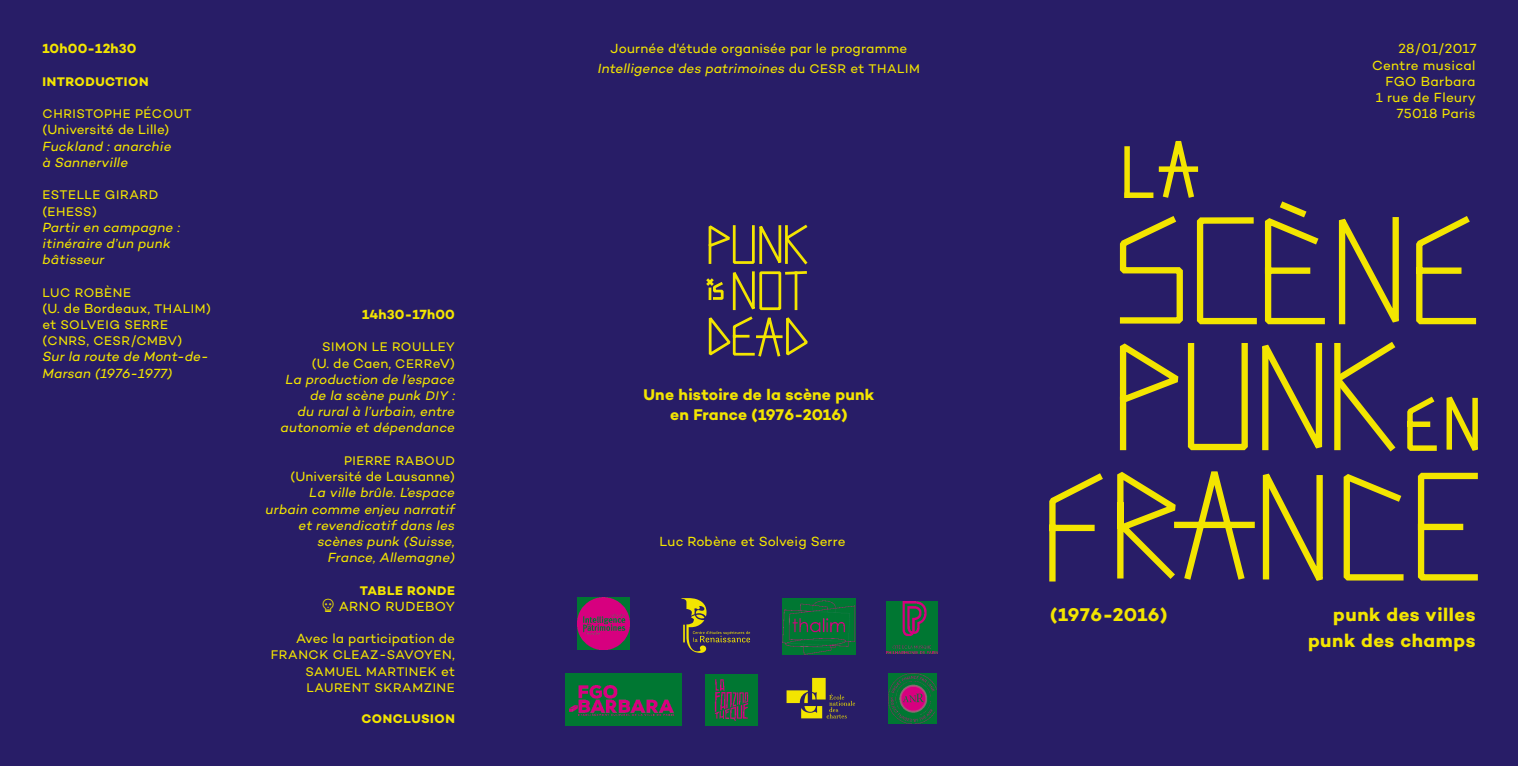
<style>
.page{position:relative;width:1518px;height:766px;background:#fff}
.page>*{position:absolute;margin:0;border:0;box-sizing:border-box;transform-origin:0 0}
.tytul{font:700 18.75px/26.1px "Campton";letter-spacing:.025em;color:#f3e500;text-align:right}
.tekst_duzy{font:700 15.75px/19.5px "Campton";letter-spacing:.01em;color:#f3e500;text-align:center}
.tekst_maly{font:italic 13.5px/16.2px "Campton";letter-spacing:.015em;color:#f3e500}
.tekst_maly_wysrodkow{font:13.5px/19.5px "Campton";letter-spacing:.015em;color:#f3e500;text-align:center}
.tekst_maly-2{font:13.5px "Campton";letter-spacing:.01em;color:#f3e500}
.tekst_duzy-2{font:13.5px "Campton";letter-spacing:.01em;color:#f3e500}
.tekst_maly-3{font:700 13.5px "Campton";letter-spacing:.015em;color:#f3e500}
.tekst_maly-4{font:13.5px "Campton";letter-spacing:.04em;color:#f3e500}
.tekst_maly-5{font:12.75px/16.2px "Campton";letter-spacing:.045em;color:#f3e500}
.tekst_maly-6{font:700 12.75px "Campton";letter-spacing:.045em;color:#f3e500}
.s1{font-size:13.5px}
.s2{font-size:12.75px}
.s3{font-family:"Pind";font-size:18.75px}
.s4{font-style:italic}
</style>
<div class="page">
<div style="left:0;top:0;width:1518px;height:765px;background:#281d67"></div>
<svg style="left:706px;top:224px;width:102px;height:133px"></svg>
<div style="left:782px;top:597px;width:74px;height:59px;background:#007732"></div>
<img style="left:782px;top:600px;width:74px;height:54px">
<svg style="left:682px;top:598px;width:68px;height:54px"></svg>
<img style="left:887px;top:601px;width:50px;height:52px">
<img style="left:706px;top:674px;width:52px;height:51px">
<svg style="left:787px;top:677px;width:68px;height:41px"></svg>
<img style="left:889px;top:673px;width:48px;height:50px">
<img style="left:577px;top:597px;width:53px;height:52px">
<svg style="left:1049px;top:473px;width:54px;height:109px"></svg>
<svg style="left:1117px;top:140px;width:361px;height:441px"></svg>
<img style="left:566px;top:673px;width:115px;height:52px">
<p class="tekst_maly-3" style="left:43px;top:40px;width:96px">10h00-12h30</p>
<p class="tekst_maly-6" style="left:43px;top:73px;width:108px">INTRODUCTION</p>
<p class="tekst_maly-5" style="left:43px;top:105px;width:151px">CHRISTOPHE PÉCOUT</p>
<p class="tekst_maly-2" style="left:43px;top:121px;width:128px">(Université de Lille)</p>
<p class="tekst_maly" style="left:43px;top:138px;width:130px">Fuckland : anarchie à Sannerville</p>
<p class="tekst_maly-5" style="left:43px;top:186px;width:117px">ESTELLE GIRARD</p>
<p class="tekst_maly-5" style="left:43px;top:203px;width:56px"><span class="s1">(</span>EHESS<span class="s1">)</span></p>
<p class="tekst_maly" style="left:43px;top:219px;width:139px">Partir en campagne : itinéraire d’un punk bâtisseur</p>
<p class="tekst_maly-5" style="left:43px;top:284px;width:90px">LUC ROBÈNE</p>
<p class="tekst_maly-2" style="left:43px;top:299px;width:170px">(U. de Bordeaux, <span class="s2">THALIM</span>)</p>
<p class="tekst_maly-5" style="left:43px;top:316px;width:141px"><span class="s1">et</span> SOLVEIG SERRE <span class="s1">(</span>CNRS<span class="s1">,</span> CESR<span class="s1">/</span>CMBV<span class="s1">)</span></p>
<p class="tekst_maly" style="left:43px;top:348px;width:168px">Sur la route de Mont-de-<br>Marsan (1976-1977)</p>
<p class="tekst_maly-3" style="left:362px;top:306px;width:94px">14h30-17h00</p>
<p class="tekst_maly-5" style="left:322px;top:338px;width:134px">SIMON LE ROULLEY</p>
<p class="tekst_maly-2" style="left:312px;top:354px;width:145px">(U. de Caen, <span class="s2">CERR</span>eV)</p>
<p class="tekst_maly" style="left:281px;top:371px;width:176px;text-align:right">La production de l’espace de la scène punk <span class="s2">DIY</span> :<br>du rural à l’urbain, entre autonomie et dépendance</p>
<p class="tekst_maly-5" style="left:344px;top:452px;width:112px">PIERRE RABOUD</p>
<p class="tekst_maly-2" style="left:290px;top:468px;width:166px">(Université de Lausanne)</p>
<p class="tekst_maly" style="left:266px;top:484px;width:191px;text-align:right">La ville brûle. L’espace urbain comme enjeu narratif et revendicatif dans les scènes punk (Suisse,<br>France, Allemagne)</p>
<p class="tekst_maly-6" style="left:360px;top:582px;width:96px">TABLE RONDE</p>
<p class="tekst_maly-4" style="left:322px;top:597px;width:134px"><span class="s3">%</span> ARNO RUDEBOY</p>
<p class="tekst_maly-2" style="left:296px;top:630px;width:160px">Avec la participation de</p>
<p class="tekst_maly-5" style="left:305px;top:646px;width:151px;text-align:justify;text-indent:-35px">FRANCK CLEAZ<span class="s1">-</span>SAVOYEN<span class="s1">, </span>SAMUEL MARTINEK <span class="s1">et </span>LAURENT SKRAMZINE</p>
<p class="tekst_maly-6" style="left:361px;top:710px;width:95px">CONCLUSION</p>
<p class="tekst_maly_wysrodkow" style="left:598px;top:39px;width:324px">Journée d'étude organisée par le programme<br><span class="s4">Intelligence des patrimoines</span> du <span class="s2">CESR</span> et <span class="s2">THALIM</span></p>
<p class="tekst_duzy" style="left:644px;top:384px;width:232px">Une histoire de la scène punk en France (1976-2016)</p>
<p class="tekst_duzy-2" style="left:660px;top:532px;width:187px">Luc Robène et Solveig Serre</p>
<p class="tekst_maly_wysrodkow" style="left:1398px;top:39px;width:80px">28/01/2017</p>
<p class="tekst_maly_wysrodkow" style="left:1372px;top:57px;width:105px;line-height:16.2px;text-align:right">Centre musical<br>FGO Barbara</p>
<p class="tekst_maly_wysrodkow" style="left:1376px;top:87px;width:102px">1 rue de Fleury</p>
<p class="tekst_maly_wysrodkow" style="left:1397px;top:103px;width:80px">75018 Paris</p>
<p class="tytul" style="left:1050px;top:601px;width:119px">(1976-2016)</p>
<p class="tytul" style="left:1308px;top:601px;width:169px">punk des villes punk des champs</p>
</div>
